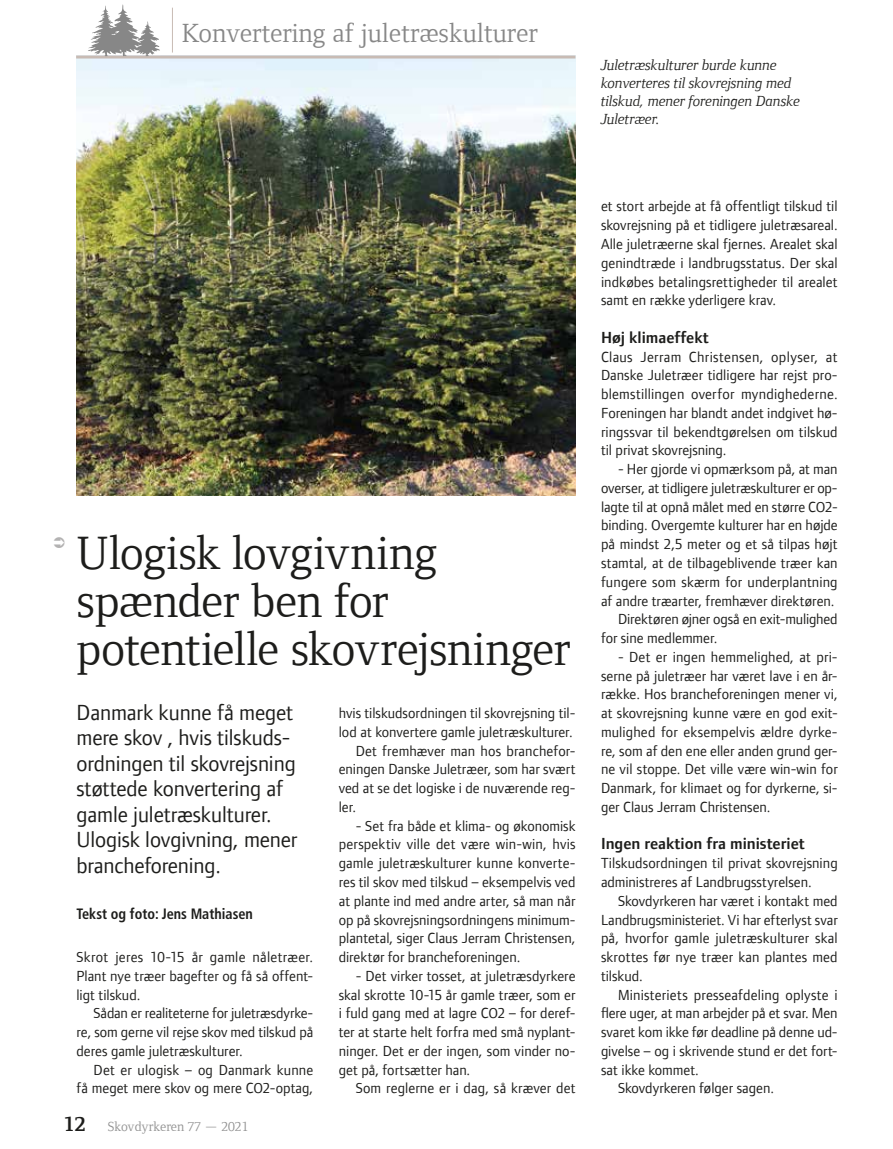
<style>
.page{position:relative;width:893px;height:1149px;background:#fff}
.page>*{position:absolute;margin:0;border:0;box-sizing:border-box;transform-origin:0 0}
.t1{font:48px/48px "Foundry Form Serif";letter-spacing:-.01em;color:#1d1d1b}
.t2{font:27px "Foundry Form Serif";color:#878787}
.t3{font:22.5px/25.5px "Foundry Form Sans";letter-spacing:-.005em;color:#1d1d1b}
.t4{font:600 16.5px "Foundry Form Sans";color:#1d1d1b}
.t5{font:15px/18.8px "Foundry Form Sans";color:#1d1d1b;text-align:justify}
.t6{font:italic 15px/18px "Foundry Form Serif";color:#1d1d1b}
.t7{font:700 condensed 15px "Frutiger LT Std";color:#1d1d1b;scale:.95 1}
.t8{font:13.5px "Foundry Form Serif";color:#909090}
.s1{font-weight:700;font-size:21px;color:#1d1d1b}
</style>
<div class="page">
<img style="left:77px;top:58px;width:498px;height:437px">
<hr style="left:172px;top:8px;width:1px;height:45px;background:#c8bbb4">
<hr style="left:76px;top:55px;width:499px;height:3px;background:#c8bbb4">
<svg style="left:87px;top:4px;width:74px;height:52px"></svg>
<h2 class="t2" style="left:182px;top:18px;width:358px">Konvertering af juletræskulturer</h2>
<p class="t6" style="left:601px;top:56px;width:201px">Juletræskulturer burde kunne konverteres til skovrejsning med tilskud, mener foreningen Danske<br>Juletræer.</p>
<h1 class="t1" style="left:77px;top:529px;width:495px">Ulogisk lovgivning spænder ben for potentielle skovrejsninger</h1>
<h3 class="t3" style="left:77px;top:699px;width:222px">Danmark kunne få meget mere skov , hvis tilskuds&shy;ordningen til skovrejsning støttede konvertering af gamle juletræskulturer.<br>Ulogisk lovgivning, mener brancheforening.</h3>
<p class="t7" style="left:77px;top:904px;width:187px">Tekst og foto: Jens Mathiasen</p>
<p class="t5" style="left:77px;top:947px;width:238px">Skrot jeres 10-15 år gamle nåletræer.<br>Plant nye træer bagefter og få så offent&shy;ligt tilskud.</p>
<p class="t5" style="left:77px;top:1003px;width:238px;text-indent:17px">Sådan er realiteterne for juletræsdyrke&shy;re, som gerne vil rejse skov med tilskud på deres gamle juletræskulturer.</p>
<p class="t5" style="left:77px;top:1059px;width:238px;text-align:right">Det er ulogisk – og Danmark kunne<br>få meget mere skov og mere CO2-optag,</p>
<p class="t8" style="left:64px;top:1118px;width:186px"><span class="s1">12</span> Skovdyrkeren 77 — 2021</p>
<p class="t5" style="left:339px;top:703px;width:238px">hvis tilskudsordningen til skovrejsning til-</p>
<p class="t5" style="left:339px;top:722px;width:235px">lod at konvertere gamle juletræskulturer.</p>
<p class="t5" style="left:356px;top:741px;width:221px">Det fremhæver man hos branchefor-</p>
<p class="t5" style="left:339px;top:759px;width:238px">eningen Danske Juletræer, som har svært</p>
<p class="t5" style="left:339px;top:778px;width:238px">ved at se det logiske i de nuværende reg-</p>
<p class="t5" style="left:339px;top:797px;width:19px">ler.</p>
<p class="t5" style="left:339px;top:816px;width:238px;text-indent:17px">- Set fra både et klima- og økonomisk perspektiv ville det være win-win, hvis gamle juletræskulturer kunne konverte&shy;res til skov med tilskud – eksempelvis ved at plante ind med andre arter, så man når op på skovrejsningsordningens minimum&shy;plantetal, siger Claus Jerram Christensen, direktør for brancheforeningen.</p>
<p class="t5" style="left:339px;top:966px;width:238px;text-indent:17px">- Det virker tosset, at juletræsdyrkere skal skrotte 10-15 år gamle træer, som er i fuld gang med at lagre CO2 – for deref&shy;ter at starte helt forfra med små nyplant&shy;ninger. Det er der ingen, som vinder no&shy;get på, fortsætter han.</p>
<p class="t5" style="left:356px;top:1078px;width:221px">Som reglerne er i dag, så kræver det</p>
<p class="t5" style="left:601px;top:197px;width:238px">et stort arbejde at få offentligt tilskud til skovrejsning på et tidligere juletræsareal.<br>Alle juletræerne skal fjernes. Arealet skal genindtræde i landbrugsstatus. Der skal indkøbes betalingsrettigheder til arealet samt en række yderligere krav.</p>
<p class="t4" style="left:601px;top:328px;width:109px">Høj klimaeffekt</p>
<p class="t5" style="left:601px;top:347px;width:238px">Claus Jerram Christensen, oplyser, at Danske Juletræer tidligere har rejst pro&shy;blemstillingen overfor myndighederne.<br>Foreningen har blandt andet indgivet hø&shy;ringssvar til bekendtgørelsen om tilskud til privat skovrejsning.</p>
<p class="t5" style="left:618px;top:459px;width:221px">- Her gjorde vi opmærksom på, at man</p>
<p class="t5" style="left:601px;top:478px;width:238px">overser, at tidligere juletræskulturer er op-</p>
<p class="t5" style="left:601px;top:497px;width:238px">lagte til at opnå målet med en større CO2-</p>
<p class="t5" style="left:601px;top:516px;width:238px">binding. Overgemte kulturer har en højde</p>
<p class="t5" style="left:601px;top:534px;width:238px">på mindst 2,5 meter og et så tilpas højt</p>
<p class="t5" style="left:601px;top:553px;width:238px">stamtal, at de tilbageblivende træer kan</p>
<p class="t5" style="left:601px;top:572px;width:238px">fungere som skærm for underplantning</p>
<p class="t5" style="left:601px;top:591px;width:235px">af andre træarter, fremhæver direktøren.</p>
<p class="t5" style="left:618px;top:609px;width:221px">Direktøren øjner også en exit-mulighed</p>
<p class="t5" style="left:601px;top:628px;width:118px">for sine medlemmer.</p>
<p class="t5" style="left:601px;top:647px;width:238px;text-indent:17px">- Det er ingen hemmelighed, at pri&shy;serne på juletræer har været lave i en år&shy;række. Hos brancheforeningen mener vi, at skovrejsning kunne være en god exit&shy;mulighed for eksempelvis ældre dyrke&shy;re, som af den ene eller anden grund ger&shy;ne vil stoppe. Det ville være win-win for Danmark, for klimaet og for dyrkerne, si&shy;ger Claus Jerram Christensen.</p>
<p class="t4" style="left:601px;top:834px;width:205px">Ingen reaktion fra ministeriet</p>
<p class="t5" style="left:601px;top:853px;width:238px">Tilskudsordningen til privat skovrejsning administreres af Landbrugsstyrelsen.</p>
<p class="t5" style="left:601px;top:891px;width:238px;text-indent:17px">Skovdyrkeren har været i kontakt med Landbrugsministeriet. Vi har efterlyst svar på, hvorfor gamle juletræskulturer skal skrottes før nye træer kan plantes med tilskud.</p>
<p class="t5" style="left:618px;top:984px;width:221px">Ministeriets presseafdeling oplyste i</p>
<p class="t5" style="left:601px;top:1003px;width:238px">flere uger, at man arbejder på et svar. Men</p>
<p class="t5" style="left:601px;top:1022px;width:238px">svaret kom ikke før deadline på denne ud-</p>
<p class="t5" style="left:601px;top:1041px;width:238px">givelse – og i skrivende stund er det fort-</p>
<p class="t5" style="left:601px;top:1059px;width:99px">sat ikke kommet.</p>
<p class="t5" style="left:618px;top:1078px;width:157px">Skovdyrkeren følger sagen.</p>
</div>
